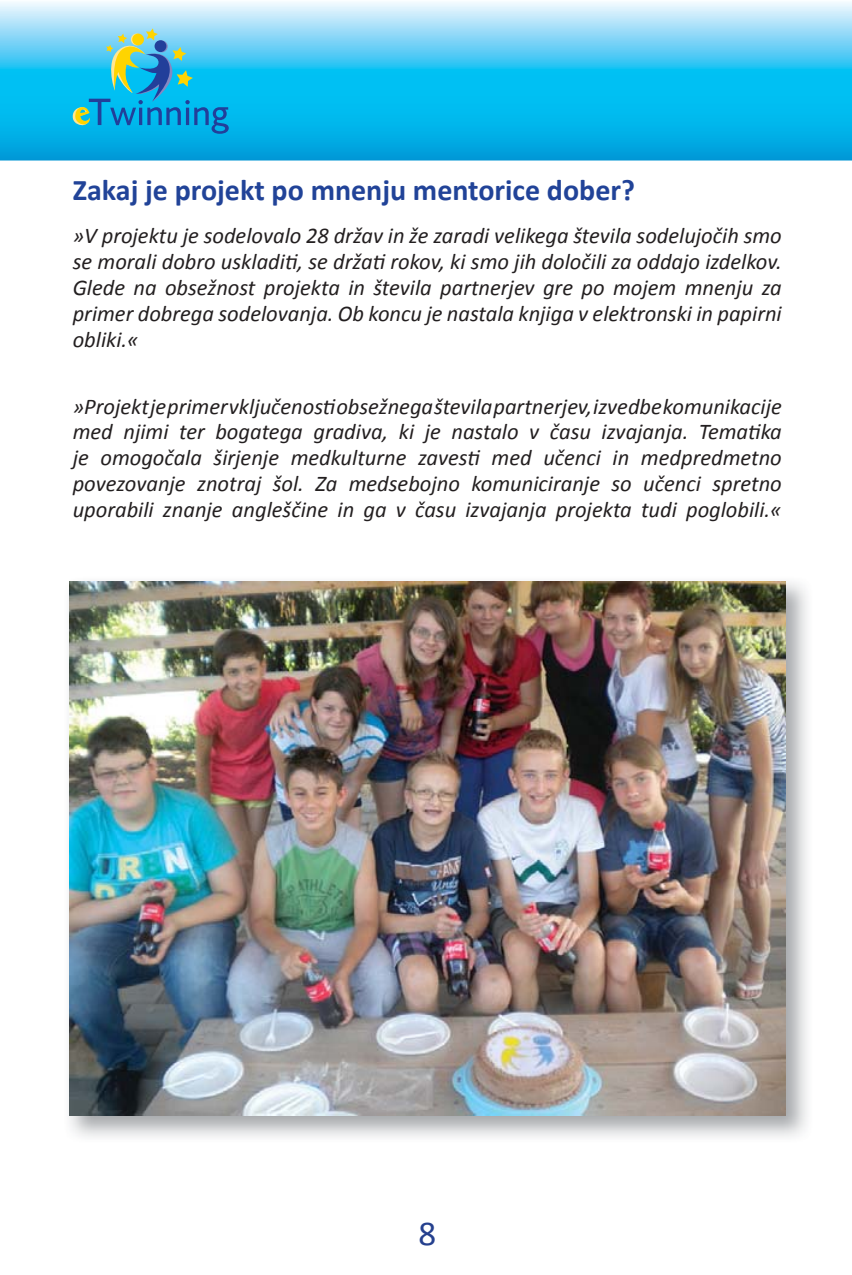
<style>
.page{position:relative;width:852px;height:1275px;background:#fff}
.page>*{position:absolute;margin:0;border:0;box-sizing:border-box;transform-origin:0 0}
.t1{font:35px "Calibri";color:#25408e}
.t2{font:700 30px "Calibri";color:#214398}
.t3{font:italic 22.5px/25.8px "Calibri";color:#231f20;text-align:justify}
</style>
<div class="page">
<svg style="left:0;top:2px;width:851px;height:158px;background:#3ec5f0"></svg>
<img style="left:69px;top:581px;width:738px;height:556px">
<img style="left:70px;top:581px;width:715px;height:534px">
<svg style="left:72px;top:28px;width:157px;height:106px;background:#39b6d7"></svg>
<h2 class="t2" style="left:73px;top:171px;width:563px">Zakaj je projekt po mnenju mentorice dober?</h2>
<p class="t3" style="left:73px;top:223px;width:710px">»V projektu je sodelovalo 28 držav in že zaradi velikega števila sodelujočih smo se morali dobro uskladiti, se držati rokov, ki smo jih določili za oddajo izdelkov.<br>Glede na obsežnost projekta in števila partnerjev gre po mojem mnenju za primer dobrega sodelovanja. Ob koncu je nastala knjiga v elektronski in papirni obliki.«</p>
<p class="t3" style="left:73px;top:393px;width:710px">»Projekt je primer vključenostiobsežnega števila partnerjev, izvedbe komunikacije med njimi ter bogatega gradiva, ki je nastalo v času izvajanja. Tematika je omogočala širjenje medkulturne zavesti med učenci in medpredmetno povezovanje znotraj šol. Za medsebojno komuniciranje so učenci spretno uporabili znanje angleščine in ga v času izvajanja projekta tudi poglobili.«</p>
<h1 class="t1" style="left:418px;top:1211px;width:19px">8</h1>
</div>
